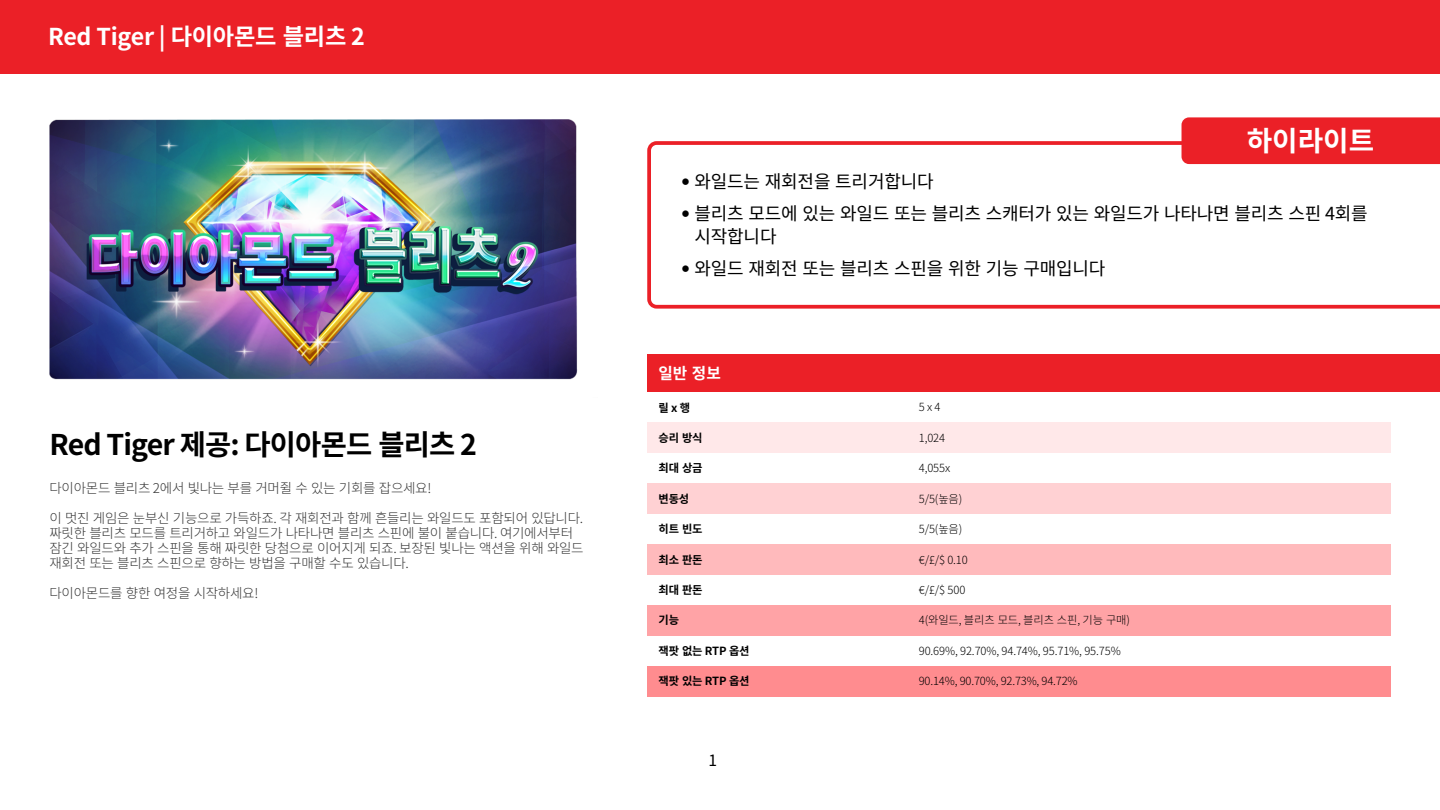
<style>
.page{position:relative;width:1440px;height:810px;background:#fff}
.page>*{position:absolute;margin:0;border:0;box-sizing:border-box;transform-origin:0 0}
.t1{font:700 28.5px "Noto Sans CJ Ktc";letter-spacing:-.03em;color:#000}
.t2{font:700 27.75px "Noto Sans CJ Ktc";color:#fff}
.t3{font:700 23.25px "Noto Sans CJ Ktc";letter-spacing:-.01em;color:#fff}
.t4{font:18px/23.2px "Noto Sans CJ Ktc";letter-spacing:-.01em;color:#000}
.t5{font:700 15.75px "Noto Sans CJ Ktc";color:#fff}
.t6{font:15.6px "Noto Sans CJ Ktc";color:#000}
.t7{font:300 13.5px/15px "Noto Sans CJ Ktc";letter-spacing:-.02em;color:#333}
.t8{font:300 11.25px "Noto Sans CJ Ktc";letter-spacing:-.01em;color:#000}
.t9{font:700 11.25px "Noto Sans CJ Ktc";letter-spacing:-.01em;color:#000}
.s1{font-family:"Avenir"}
</style>
<div class="page">
<div style="left:647px;top:666px;width:743px;height:30px;background:#ff8c8f"></div>
<div style="left:647px;top:483px;width:743px;height:31px;background:#ffd1d3"></div>
<div style="left:647px;top:544px;width:743px;height:31px;background:#ffbabc"></div>
<div style="left:647px;top:605px;width:743px;height:31px;background:#ffa3a6"></div>
<div style="left:647px;top:422px;width:743px;height:31px;background:#ffe8e9"></div>
<img style="left:49px;top:119px;width:529px;height:261px">
<svg style="left:647px;top:141px;width:793px;height:168px"></svg>
<div style="left:1182px;top:117px;width:258px;height:47px;background:#eb2027"></div>
<div style="left:647px;top:355px;width:793px;height:37px;background:#eb2027"></div>
<div style="left:0;top:0;width:1440px;height:74px;background:#eb2027"></div>
<h3 class="t3" style="left:48px;top:24px;width:318px">Red Tiger | 다이아몬드 블리츠 2</h3>
<h1 class="t1" style="left:50px;top:428px;width:429px">Red Tiger 제공: 다이아몬드 블리츠 2</h1>
<p class="t7" style="left:50px;top:481px;width:383px">다이아몬드 블리츠 2에서 빛나는 부를 거머쥘 수 있는 기회를 잡으세요!</p>
<p class="t7" style="left:50px;top:511px;width:536px">이 멋진 게임은 눈부신 기능으로 가득하죠. 각 재회전과 함께 흔들리는 와일드도 포함되어 있답니다. 짜릿한 블리츠 모드를 트리거하고 와일드가 나타나면 블리츠 스핀에 불이 붙습니다. 여기에서부터 잠긴 와일드와 추가 스핀을 통해 짜릿한 당첨으로 이어지게 되죠. 보장된 빛나는 액션을 위해 와일드 재회전 또는 블리츠 스핀으로 향하는 방법을 구매할 수도 있습니다.</p>
<p class="t7" style="left:50px;top:586px;width:210px">다이아몬드를 향한 여정을 시작하세요!</p>
<h2 class="t2" style="left:1247px;top:125px;width:129px">하이라이트</h2>
<h3 class="t4" style="left:681px;top:170px;width:254px"><span class="s1">•</span> 와일드는 재회전을 트리거합니다</h3>
<h3 class="t4" style="left:694px;top:202px;width:675px;text-indent:-14px"><span class="s1">•</span> 블리츠 모드에 있는 와일드 또는 블리츠 스캐터가 있는 와일드가 나타나면 블리츠 스핀 4회를 시작합니다</h3>
<h3 class="t4" style="left:681px;top:257px;width:426px"><span class="s1">•</span> 와일드 재회전 또는 블리츠 스핀을 위한 기능 구매입니다</h3>
<p class="t5" style="left:659px;top:365px;width:64px">일반 정보</p>
<p class="t9" style="left:658px;top:401px;width:33px">릴 x 행</p>
<p class="t8" style="left:919px;top:401px;width:23px">5 x 4</p>
<p class="t9" style="left:658px;top:432px;width:46px">승리 방식</p>
<p class="t8" style="left:919px;top:431px;width:28px">1,024</p>
<p class="t9" style="left:658px;top:462px;width:46px">최대 상금</p>
<p class="t8" style="left:919px;top:462px;width:33px">4,055x</p>
<p class="t9" style="left:658px;top:492px;width:32px">변동성</p>
<p class="t9" style="left:658px;top:523px;width:46px">히트 빈도</p>
<p class="t9" style="left:658px;top:553px;width:46px">최소 판돈</p>
<p class="t9" style="left:658px;top:584px;width:46px">최대 판돈</p>
<p class="t8" style="left:919px;top:492px;width:45px">5/5(높음)</p>
<p class="t8" style="left:919px;top:523px;width:45px">5/5(높음)</p>
<p class="t8" style="left:919px;top:553px;width:51px">€/£/$ 0.10</p>
<p class="t8" style="left:919px;top:584px;width:48px">€/£/$ 500</p>
<p class="t9" style="left:658px;top:614px;width:22px">기능</p>
<p class="t8" style="left:919px;top:614px;width:213px">4(와일드, 블리츠 모드, 블리츠 스핀, 기능 구매)</p>
<p class="t9" style="left:658px;top:644px;width:93px">잭팟 없는 RTP 옵션</p>
<p class="t9" style="left:658px;top:675px;width:93px">잭팟 있는 RTP 옵션</p>
<p class="t8" style="left:919px;top:644px;width:203px">90.69%, 92.70%, 94.74%, 95.71%, 95.75%</p>
<p class="t8" style="left:919px;top:675px;width:160px">90.14%, 90.70%, 92.73%, 94.72%</p>
<p class="t6" style="left:709px;top:751px;width:10px">1</p>
</div>
